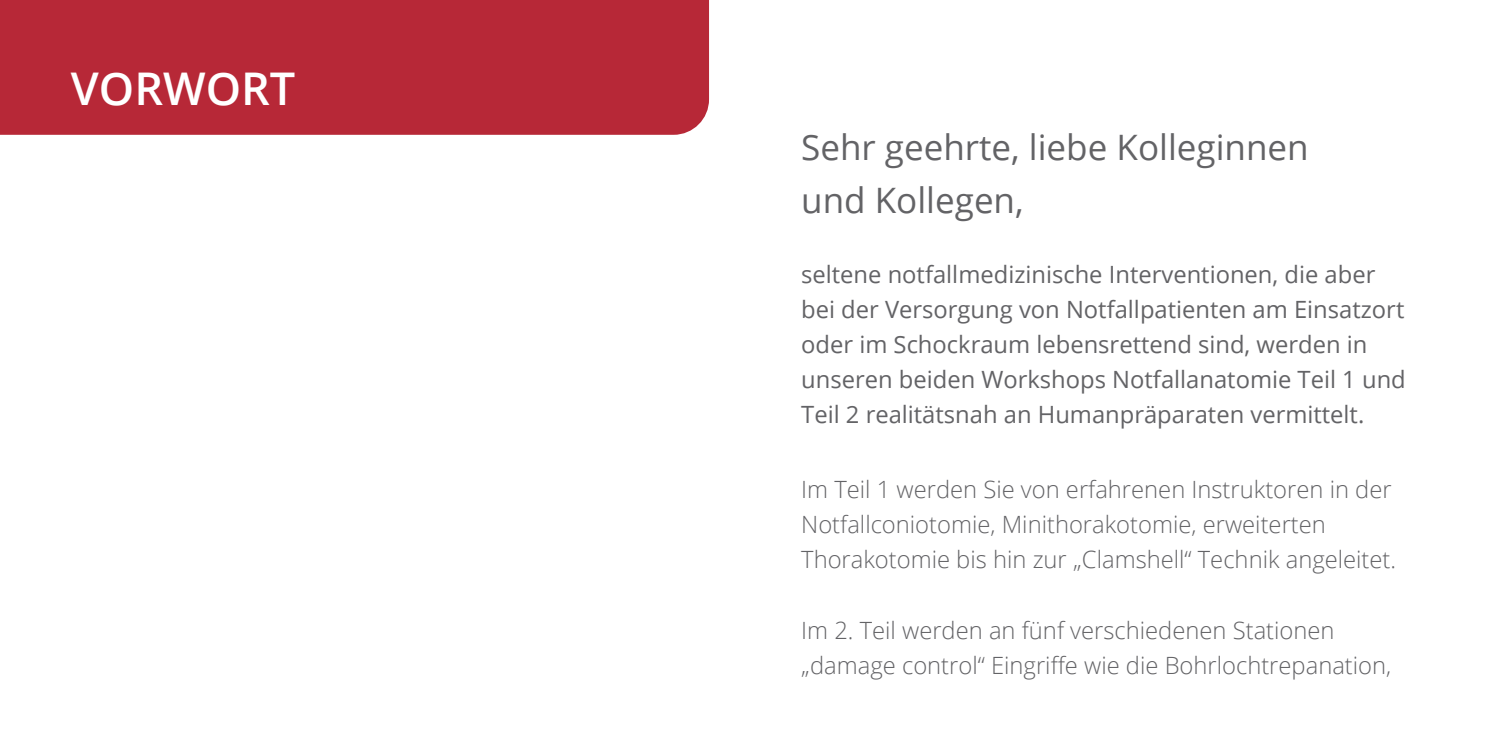
<style>
.page{position:relative;width:1489px;height:745px;background:#fff}
.page>*{position:absolute;margin:0;border:0;box-sizing:border-box;transform-origin:0 0}
.t1{font:600 45px "Open Sans";color:#fff}
.t2{font:35px/52.5px "Open Sans";color:#636366}
.Text{font:300 23.75px/35px "Open Sans";color:#636366}
.Text-2{font:23.75px/35px "Open Sans";color:#636366}
</style>
<div class="page">
<div style="left:0;top:0;width:709px;height:135px;background:#b72837"></div>
<p class="t1" style="left:71px;top:58px;width:226px">VORWORT</p>
<p class="t2" style="left:801px;top:120px;width:509px">Sehr geehrte, liebe Kolleginnen und Kollegen,</p>
<p class="Text-2" style="left:801px;top:256px;width:606px">seltene notfallmedizinische Interventionen, die aber bei der Versorgung von Notfallpatienten am Einsatzort oder im Schockraum lebensrettend sind, werden in unseren beiden Workshops Notfallanatomie Teil 1 und Teil 2 realitätsnah an Humanpräparaten vermittelt.</p>
<p class="Text" style="left:801px;top:471px;width:596px">Im Teil 1 werden Sie von erfahrenen Instruktoren in der<br>Notfallconiotomie, Minithorakotomie, erweiterten<br>Thorakotomie bis hin zur „Clamshell“ Technik angeleitet.</p>
<p class="Text" style="left:801px;top:611px;width:591px">Im 2. Teil werden an fünf verschiedenen Stationen „damage control“ Eingriffe wie die Bohrlochtrepanation,</p>
</div>
